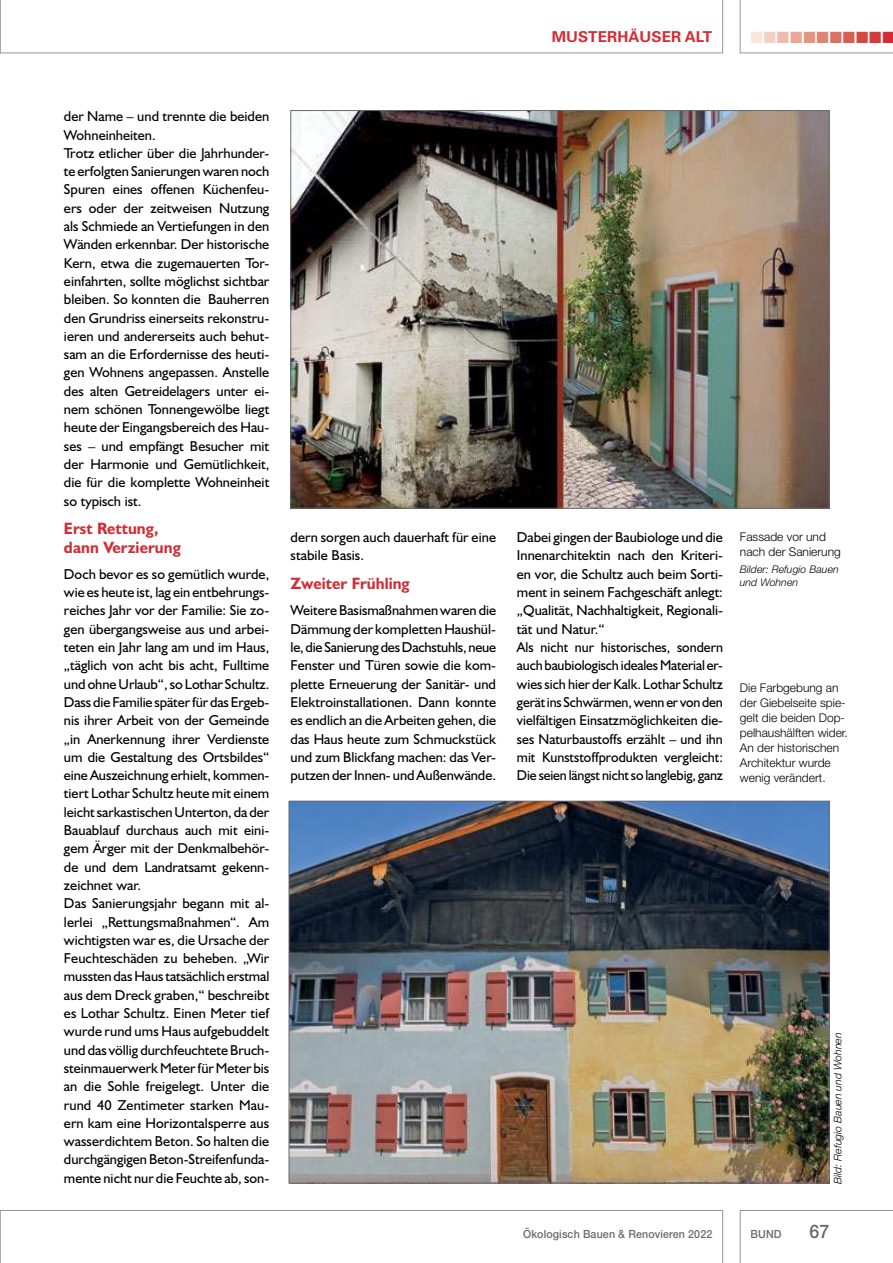
<style>
.page{position:relative;width:893px;height:1263px;background:#fff}
.page>*{position:absolute;margin:0;border:0;box-sizing:border-box;transform-origin:0 0}
.t1{font:500 18.75px "Helvetica Neue";color:#696a6c;scale:.95 1}
.t2{font:700 16.5px/19.5px "Humanist 521 BT";letter-spacing:.005em;color:#d32c34;scale:.95 1}
.t3{font:16.2px "Zapf Dingbats";color:#f8e5de}
.t4{font:700 15px "Univers LT";letter-spacing:.005em;color:#d32c34}
.t5{font:14.4px/18.3px "Humanist 521 BT";color:#000}
.t6{font:300 12px/15px "Helvetica Neue";color:#000}
.t7{font:500 11.25px "Helvetica Neue";letter-spacing:.01em;color:#696a6c;scale:.95 1}
.t8{font:italic 300 10.5px/13.5px "Helvetica Neue";letter-spacing:.005em;color:#000}
.s1{color:#f3d0c4}
.s2{color:#eebbad}
.s3{color:#eaa796}
.s4{color:#e69482}
.s5{color:#e28270}
.s6{color:#de705f}
.s7{color:#da5d50}
.s8{color:#d74741}
.s9{color:#d53a3a}
.s10{color:#d32c34}
</style>
<div class="page">
<svg style="left:740px;top:0;width:153px;height:53px"></svg>
<svg style="left:740px;top:1210px;width:153px;height:53px"></svg>
<svg style="left:0;top:1210px;width:723px;height:53px"></svg>
<svg style="left:0;top:0;width:723px;height:53px"></svg>
<img style="left:293px;top:112px;width:534px;height:394px">
<img style="left:291px;top:803px;width:536px;height:378px">
<p class="t4" style="left:552px;top:28px;width:162px">MUSTERHÄUSER ALT</p>
<p class="t3" style="left:751px;top:28px;width:146px">■<span class="s1">■</span><span class="s2">■</span><span class="s3">■</span><span class="s4">■</span><span class="s5">■</span><span class="s6">■</span><span class="s7">■</span><span class="s8">■</span><span class="s9">■</span><span class="s10">■</span></p>
<p class="t5" style="left:64px;top:107px;width:207px">der Name – und trennte die beiden<br>Wohneinheiten.<br>Trotz etlicher über die Jahrhunder&shy;te erfolgten Sanierungen waren noch<br>Spuren eines offenen Küchenfeu&shy;ers oder der zeitweisen Nutzung als Schmiede an Vertiefungen in den<br>Wänden erkennbar. Der historische<br>Kern, etwa die zugemauerten Tor&shy;einfahrten, sollte möglichst sichtbar bleiben. So konnten die Bauherren den Grundriss einerseits rekonstru&shy;ieren und andererseits auch behut&shy;sam an die Erfordernisse des heuti&shy;gen Wohnens angepassen. Anstelle des alten Getreidelagers unter ei&shy;nem schönen Tonnengewölbe liegt heute der Eingangsbereich des Hau&shy;ses – und empfängt Besucher mit der Harmonie und Gemütlichkeit, die für die komplette Wohneinheit so typisch ist.</p>
<p class="t2" style="left:64px;top:520px;width:125px">Erst Rettung, dann Verzierung</p>
<p class="t5" style="left:64px;top:565px;width:207px">Doch bevor es so gemütlich wurde, wie es heute ist, lag ein entbehrungs&shy;reiches Jahr vor der Familie: Sie zo&shy;gen übergangsweise aus und arbei&shy;teten ein Jahr lang am und im Haus, „täglich von acht bis acht, Fulltime und ohne Urlaub“, so Lothar Schultz.<br>Dass die Familie später für das Ergeb&shy;nis ihrer Arbeit von der Gemeinde „in Anerkennung ihrer Verdienste um die Gestaltung des Ortsbildes“ eine Auszeichnung erhielt, kommen&shy;tiert Lothar Schultz heute mit einem leicht sarkastischen Unterton, da der Bauablauf durchaus auch mit eini&shy;gem Ärger mit der Denkmalbehör&shy;de und dem Landratsamt gekenn&shy;zeichnet war.<br>Das Sanierungsjahr begann mit al&shy;lerlei „Rettungsmaßnahmen“. Am wichtigsten war es, die Ursache der Feuchteschäden zu beheben. „Wir mussten das Haus tatsächlich erstmal aus dem Dreck graben,“ beschreibt es Lothar Schultz. Einen Meter tief wurde rund ums Haus aufgebuddelt und das völlig durchfeuchtete Bruch&shy;steinmauerwerk Meter für Meter bis an die Sohle freigelegt. Unter die rund 40 Zentimeter starken Mau&shy;ern kam eine Horizontalsperre aus wasserdichtem Beton. So halten die durchgängigen Beton-Streifenfunda&shy;mente nicht nur die Feuchte ab, son-</p>
<p class="t5" style="left:291px;top:528px;width:207px">dern sorgen auch dauerhaft für eine stabile Basis.</p>
<p class="t2" style="left:291px;top:576px;width:127px">Zweiter Frühling</p>
<p class="t5" style="left:291px;top:602px;width:207px;text-align:justify">Weitere Basismaßnahmen waren die Dämmung der kompletten Haushül&shy;le, die Sanierung des Dachstuhls, neue Fenster und Türen sowie die kom&shy;plette Erneuerung der Sanitär- und Elektroinstallationen. Dann konnte es endlich an die Arbeiten gehen, die das Haus heute zum Schmuckstück und zum Blickfang machen: das Ver&shy;putzen der Innen- und Außenwände.</p>
<p class="t5" style="left:517px;top:528px;width:208px">Dabei gingen der Baubiologe und die Innenarchitektin nach den Kriteri&shy;en vor, die Schultz auch beim Sorti&shy;ment in seinem Fachgeschäft anlegt: „Qualität, Nachhaltigkeit, Regionali&shy;tät und Natur.“<br>Als nicht nur historisches, sondern auch baubiologisch ideales Material er&shy;wies sich hier der Kalk. Lothar Schultz gerät ins Schwärmen, wenn er von den vielfältigen Einsatzmöglichkeiten die&shy;ses Naturbaustoffs erzählt – und ihn mit Kunststoffprodukten vergleicht:<br>Die seien längst nicht so langlebig, ganz</p>
<p class="t6" style="left:740px;top:530px;width:102px">Fassade vor und nach der Sanierung</p>
<p class="t8" style="left:740px;top:563px;width:100px">Bilder: Refugio Bauen und Wohnen</p>
<p class="t6" style="left:740px;top:681px;width:110px">Die Farbgebung an der Giebelseite spie&shy;gelt die beiden Dop&shy;pelhaushälften wider.<br>An der historischen<br>Architektur wurde wenig verändert.</p>
<p class="t8" style="left:832px;top:1184px;width:153px;rotate:-90deg">Bild: Refugio Bauen und Wohnen</p>
<p class="t7" style="left:523px;top:1227px;width:201px">Ökologisch Bauen &amp; Renovieren 2022</p>
<p class="t7" style="left:751px;top:1227px;width:34px">BUND</p>
<h1 class="t1" style="left:810px;top:1221px;width:22px">67</h1>
</div>
